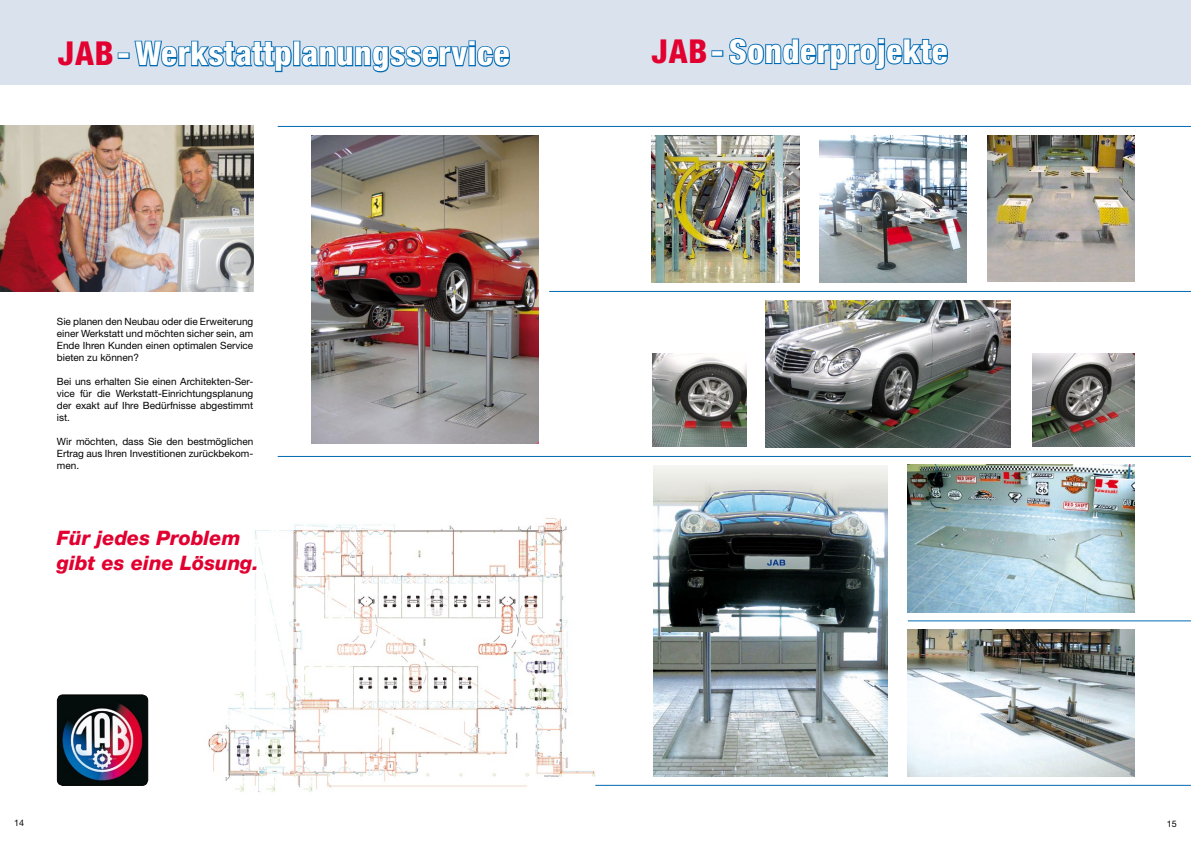
<style>
.page{position:relative;width:1191px;height:842px;background:#fff}
.page>*{position:absolute;margin:0;border:0;box-sizing:border-box;transform-origin:0 0}
.t1{font:800 condensed 33px "Helvetica Neue LT Std";letter-spacing:.02em;color:#fff}
.t2{font:italic 800 20px/25px "Helvetica Neue LT Std";color:#e20030}
.t3{font:10px/12px "Helvetica Neue LT Std";color:#000;text-align:justify}
.t4{font:9px "Helvetica Neue LT Std";color:#000}
.s1{color:#e20030}
</style>
<div class="page">
<div style="left:0;top:0;width:1191px;height:85px;background:#d9e2ed"></div>
<img style="left:208px;top:518px;width:387px;height:274px">
<img style="left:57px;top:695px;width:91px;height:90px">
<div style="left:57px;top:694px;width:91px;height:92px;border:1px solid #000;border-radius:6px"></div>
<hr style="left:549px;top:291px;width:642px;height:1px;background:#006ab3">
<hr style="left:278px;top:126px;width:913px;height:1px;background:#006ab3">
<hr style="left:278px;top:456px;width:913px;height:1px;background:#006ab3">
<hr style="left:907px;top:620px;width:284px;height:1px;background:#006ab3">
<hr style="left:595px;top:785px;width:596px;height:1px;background:#006ab3">
<img style="left:0;top:125px;width:253px;height:166px">
<div style="left:118px;top:53px;width:12px;height:6px;border:2px solid #006ab3"></div>
<svg style="left:134px;top:40px;width:158px;height:33px"></svg>
<div style="left:293px;top:41px;width:7px;height:25px;border:2px solid #006ab3"></div>
<svg style="left:300px;top:40px;width:210px;height:33px"></svg>
<div style="left:711px;top:50px;width:12px;height:7px;border:2px solid #006ab3"></div>
<svg style="left:729px;top:38px;width:219px;height:32px"></svg>
<img style="left:766px;top:300px;width:245px;height:148px">
<img style="left:652px;top:135px;width:147px;height:148px">
<img style="left:312px;top:135px;width:227px;height:308px">
<img style="left:653px;top:465px;width:235px;height:311px">
<img style="left:987px;top:135px;width:147px;height:147px">
<img style="left:907px;top:465px;width:227px;height:147px">
<img style="left:907px;top:629px;width:227px;height:148px">
<img style="left:652px;top:353px;width:94px;height:94px">
<img style="left:1032px;top:353px;width:102px;height:94px">
<img style="left:819px;top:135px;width:147px;height:148px">
<h1 class="t1" style="left:58px;top:33px;width:453px"><span class="s1">JAB</span>- Werkstattplanungsservice</h1>
<h1 class="t1" style="left:651px;top:31px;width:297px"><span class="s1">JAB</span>- Sonderprojekte</h1>
<p class="t3" style="left:57px;top:315px;width:198px">Sie planen den Neubau oder die Erweiterung einer Werkstatt und möchten sicher sein, am Ende Ihren Kunden einen optimalen Service bieten zu können?</p>
<p class="t3" style="left:57px;top:375px;width:198px">Bei uns erhalten Sie einen Architekten-Ser&shy;vice für die Werkstatt-Einrichtungsplanung der exakt auf Ihre Bedürfnisse abgestimmt ist.</p>
<p class="t3" style="left:57px;top:435px;width:198px">Wir möchten, dass Sie den bestmöglichen Ertrag aus Ihren Investitionen zurückbekom&shy;men.</p>
<h2 class="t2" style="left:57px;top:526px;width:203px">Für jedes Problem gibt es eine Lösung.</h2>
<p class="t4" style="left:14px;top:817px;width:12px">14</p>
<p class="t4" style="left:1166px;top:818px;width:12px">15</p>
</div>
